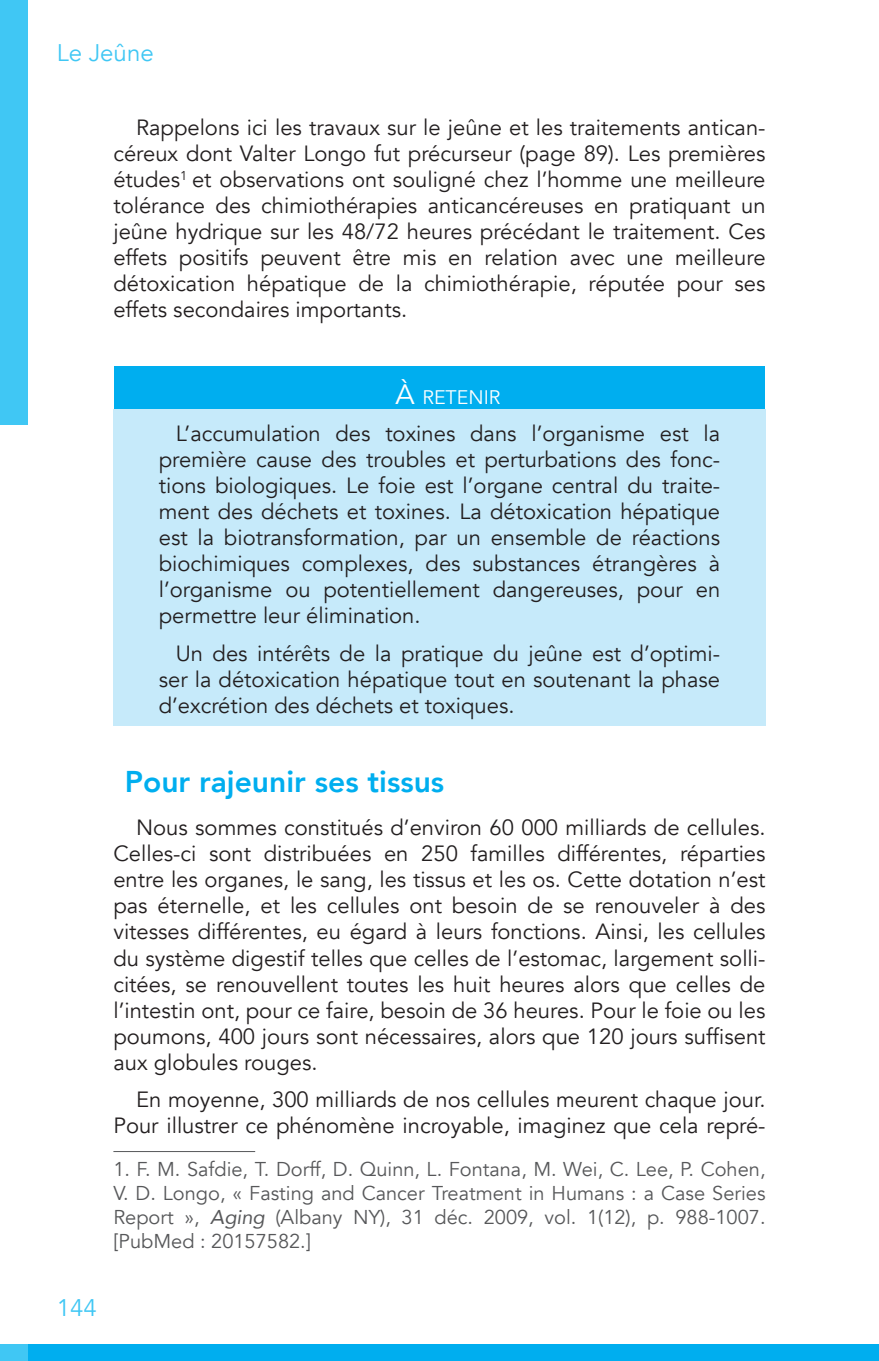
<style>
.page{position:relative;width:879px;height:1361px;background:#fff}
.page>*{position:absolute;margin:0;border:0;box-sizing:border-box;transform-origin:0 0}
.t1{font:800 30px "Avenir";color:#00aeef}
.t2{font:24px "Avenir";color:#40c7f4}
.t3{font:22px/26px "Avenir";color:#231f20;text-align:justify}
.t4{font:20px/24px "Avenir";color:#57585a;text-align:justify}
.t5{font:19.6px "Avenir";color:#fff}
.s1{font-size:28px}
.s2{font-style:italic}
</style>
<div class="page">
<div style="left:0;top:0;width:28px;height:425px;background:#40c7f4"></div>
<div style="left:0;top:1344px;width:28px;height:17px;background:#40c7f4"></div>
<div style="left:28px;top:1344px;width:851px;height:17px;background:#00aeef"></div>
<div style="left:114px;top:366px;width:650px;height:53px;background:#00aeef"></div>
<div style="left:113px;top:409px;width:652px;height:227px;background:#c6eafa"></div>
<div style="left:113px;top:629px;width:652px;height:96px;background:#c6eafa"></div>
<hr style="left:113px;top:1151px;width:142px;height:1px;background:#57585a">
<p class="t2" style="left:57px;top:38px;width:98px">Le Jeûne</p>
<p class="t3" style="left:113px;top:115px;width:654px;text-indent:23px">Rappelons ici les travaux sur le jeûne et les traitements antican&shy;céreux dont Valter Longo fut précurseur (page 89). Les premières études<sup>1</sup> et observations ont souligné chez l’homme une meilleure tolérance des chimiothérapies anticancéreuses en pratiquant un jeûne hydrique sur les 48/72 heures précédant le traitement. Ces effets positifs peuvent être mis en relation avec une meilleure détoxication hépatique de la chimiothérapie, réputée pour ses effets secondaires importants.</p>
<p class="t5" style="left:395px;top:385px;width:107px"><span class="s1">À</span> RETENIR</p>
<p class="t3" style="left:159px;top:421px;width:563px;text-indent:17px">L’accumulation des toxines dans l’organisme est la première cause des troubles et perturbations des fonc&shy;tions biologiques. Le foie est l’organe central du traite&shy;ment des déchets et toxines. La détoxication hépatique est la biotransformation, par un ensemble de réactions biochimiques complexes, des substances étrangères à l’organisme ou potentiellement dangereuses, pour en permettre leur élimination.</p>
<p class="t3" style="left:159px;top:640px;width:563px;text-indent:17px">Un des intérêts de la pratique du jeûne est d’optimi&shy;ser la détoxication hépatique tout en soutenant la phase d’excrétion des déchets et toxiques.</p>
<h1 class="t1" style="left:125px;top:758px;width:321px">Pour rajeunir ses tissus</h1>
<p class="t3" style="left:113px;top:815px;width:654px;text-indent:23px">Nous sommes constitués d’environ 60 000 milliards de cellules.<br>Celles-ci sont distribuées en 250 familles différentes, réparties entre les organes, le sang, les tissus et les os. Cette dotation n’est pas éternelle, et les cellules ont besoin de se renouveler à des vitesses différentes, eu égard à leurs fonctions. Ainsi, les cellules du système digestif telles que celles de l’estomac, largement solli&shy;citées, se renouvellent toutes les huit heures alors que celles de l’intestin ont, pour ce faire, besoin de 36 heures. Pour le foie ou les poumons, 400 jours sont nécessaires, alors que 120 jours suffisent aux globules rouges.</p>
<p class="t3" style="left:113px;top:1086px;width:653px;text-align:right">En moyenne, 300 milliards de nos cellules meurent chaque jour.<br>Pour illustrer ce phénomène incroyable, imaginez que cela repré-</p>
<p class="t4" style="left:113px;top:1157px;width:653px">1. F. M. Safdie, T. Dorff, D. Quinn, L. Fontana, M. Wei, C. Lee, P. Cohen, V. D. Longo, « Fasting and Cancer Treatment in Humans : a Case Series Report », <span class="s2">Aging</span> (Albany NY), 31 déc. 2009, vol. 1(12), p. 988-1007. [PubMed : 20157582.]</p>
<p class="t2" style="left:57px;top:1293px;width:42px">144</p>
</div>
